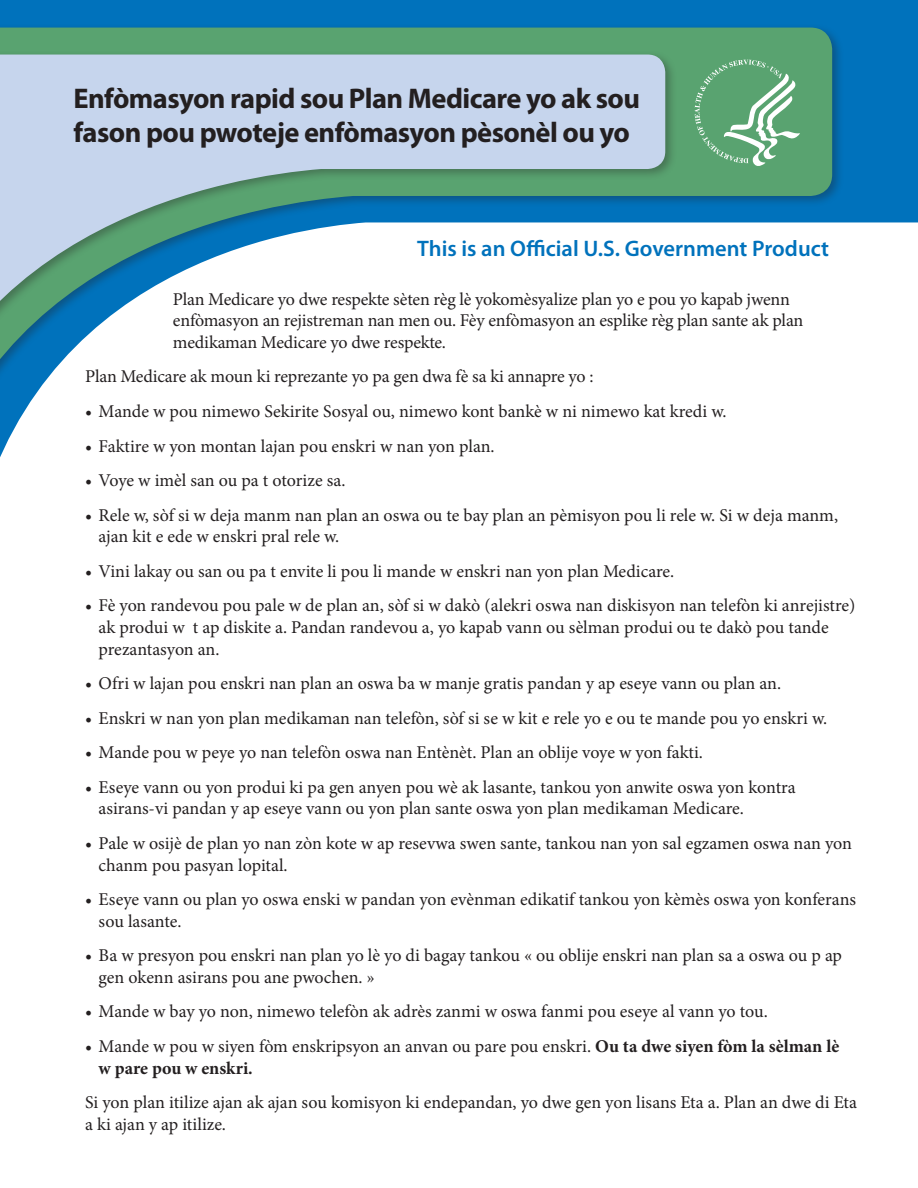
<style>
.page{position:relative;width:918px;height:1188px;background:#fff}
.page>*{position:absolute;margin:0;border:0;box-sizing:border-box;transform-origin:0 0}
.t1{font:700 28.5px/34.2px "Myriad Pro";letter-spacing:-.02em;color:#231f20}
.t2{font:600 22.5px "Myriad Pro";color:#0072bc}
.t3{font:18px/21.6px "Minion Pro";letter-spacing:-.005em;color:#231f20}
.s1{font-weight:700}
</style>
<div class="page">
<div style="left:0;top:0;width:918px;height:223px;background:#0072bc"></div>
<div style="left:0;top:24px;width:844px;height:501px;background:#231f20;opacity:.35"></div>
<svg style="left:0;top:28px;width:832px;height:486px"></svg>
<div style="left:0;top:50px;width:677px;height:447px;background:#231f20;opacity:.35"></div>
<svg style="left:0;top:55px;width:665px;height:432px"></svg>
<svg style="left:695px;top:60px;width:105px;height:106px;background:#74b287"></svg>
<p class="t1" style="left:73px;top:80px;width:568px">Enfòmasyon rapid sou Plan Medicare yo ak sou fason pou pwoteje enfòmasyon pèsonèl ou yo</p>
<p class="t2" style="left:417px;top:234px;width:413px">This is an Official U.S. Government Product</p>
<p class="t3" style="left:173px;top:288px;width:632px">Plan Medicare yo dwe respekte sèten règ lè yokomèsyalize plan yo e pou yo kapab jwenn enfòmasyon an rejistreman nan men ou. Fèy enfòmasyon an esplike règ plan sante ak plan medikaman Medicare yo dwe respekte.</p>
<p class="t3" style="left:85px;top:366px;width:510px">Plan Medicare ak moun ki reprezante yo pa gen dwa fè sa ki annapre yo :</p>
<p class="t3" style="left:85px;top:401px;width:643px">• Mande w pou nimewo Sekirite Sosyal ou, nimewo kont bankè w ni nimewo kat kredi w.</p>
<p class="t3" style="left:85px;top:435px;width:411px">• Faktire w yon montan lajan pou enskri w nan yon plan.</p>
<p class="t3" style="left:85px;top:470px;width:262px">• Voye w imèl san ou pa t otorize sa.</p>
<p class="t3" style="left:99px;top:504px;width:741px;text-indent:-14px">• Rele w, sòf si w deja manm nan plan an oswa ou te bay plan an pèmisyon pou li rele w. Si w deja manm, ajan kit e ede w enskri pral rele w.</p>
<p class="t3" style="left:85px;top:560px;width:591px">• Vini lakay ou san ou pa t envite li pou li mande w enskri nan yon plan Medicare.</p>
<p class="t3" style="left:99px;top:595px;width:758px;text-indent:-14px">• Fè yon randevou pou pale w de plan an, sòf si w dakò (alekri oswa nan diskisyon nan telefòn ki anrejistre) ak produi w t ap diskite a. Pandan randevou a, yo kapab vann ou sèlman produi ou te dakò pou tande prezantasyon an.</p>
<p class="t3" style="left:85px;top:673px;width:697px">• Ofri w lajan pou enskri nan plan an oswa ba w manje gratis pandan y ap eseye vann ou plan an.</p>
<p class="t3" style="left:85px;top:707px;width:744px">• Enskri w nan yon plan medikaman nan telefòn, sòf si se w kit e rele yo e ou te mande pou yo enskri w.</p>
<p class="t3" style="left:85px;top:742px;width:619px">• Mande pou w peye yo nan telefòn oswa nan Entènèt. Plan an oblije voye w yon fakti.</p>
<p class="t3" style="left:99px;top:776px;width:699px;text-indent:-14px">• Eseye vann ou yon produi ki pa gen anyen pou wè ak lasante, tankou yon anwite oswa yon kontra asirans-vi pandan y ap eseye vann ou yon plan sante oswa yon plan medikaman Medicare.</p>
<p class="t3" style="left:99px;top:833px;width:755px;text-indent:-14px">• Pale w osijè de plan yo nan zòn kote w ap resevwa swen sante, tankou nan yon sal egzamen oswa nan yon chanm pou pasyan lopital.</p>
<p class="t3" style="left:99px;top:889px;width:759px;text-indent:-14px">• Eseye vann ou plan yo oswa enski w pandan yon evènman edikatif tankou yon kèmès oswa yon konferans sou lasante.</p>
<p class="t3" style="left:99px;top:945px;width:745px;text-indent:-14px">• Ba w presyon pou enskri nan plan yo lè yo di bagay tankou « ou oblije enskri nan plan sa a oswa ou p ap gen okenn asirans pou ane pwochen. »</p>
<p class="t3" style="left:85px;top:1001px;width:684px">• Mande w bay yo non, nimewo telefòn ak adrès zanmi w oswa fanmi pou eseye al vann yo tou.</p>
<p class="t3" style="left:99px;top:1036px;width:742px;text-indent:-14px">• Mande w pou w siyen fòm enskripsyon an anvan ou pare pou enskri. <span class="s1">Ou ta dwe siyen fòm la sèlman lè w pare pou w enskri.</span></p>
<p class="t3" style="left:85px;top:1092px;width:773px">Si yon plan itilize ajan ak ajan sou komisyon ki endepandan, yo dwe gen yon lisans Eta a. Plan an dwe di Eta a ki ajan y ap itilize.</p>
</div>
